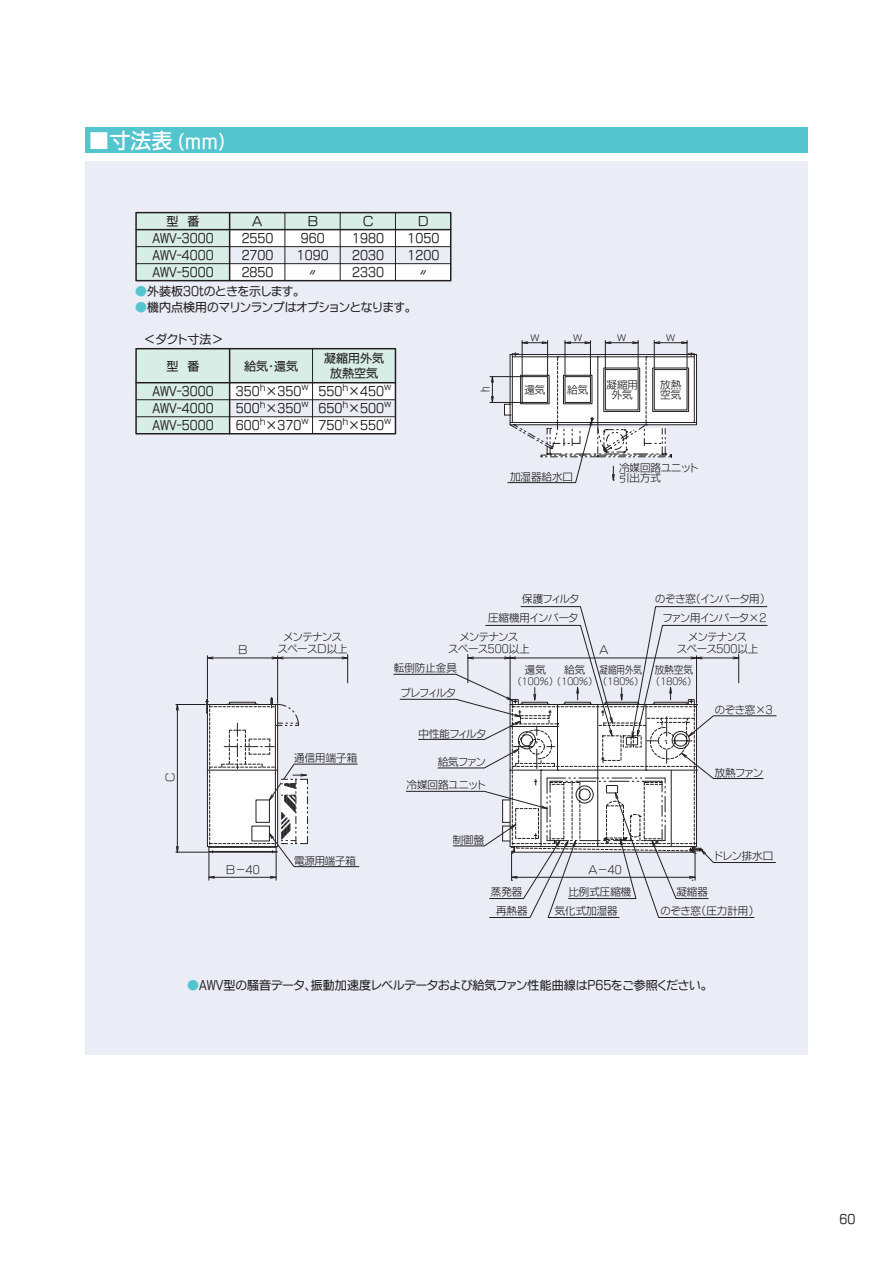
<style>
.page{position:relative;width:893px;height:1263px;background:#fff}
.page>*{position:absolute;margin:0;border:0;box-sizing:border-box;transform-origin:0 0}
.t1{font:21px "FGP Kaku Gothic Ca B";color:#fff}
.t2{font:12px/17px "FGP Kaku Gothic Ca M";color:#231f20;text-align:justify}
.t3{font:10.5px/10.5px "FGP Kaku Gothic Ca L";color:#231f20;text-align:center}
.t4{font:10.5px "FGP Kaku Gothic Ca L";color:#231f20;scale:.81 1}
.t5{font:10.5px "FGP Kaku Gothic Ca L";color:#231f20;scale:.91 1}
.t6{font:9px "FGP Kaku Gothic Ca L";color:#231f20}
.t7{font:8.25px "FGP Kaku Gothic Ca M";color:#231f20}
.s1{font-size:18px}
.s2{color:#54c5cf}
</style>
<div class="page">
<div style="left:85px;top:162px;width:723px;height:892px;background:#eaedf6"></div>
<div style="left:85px;top:128px;width:723px;height:25px;background:#54c5cf"></div>
<div style="left:230px;top:230px;width:221px;height:17px;background:#fff"></div>
<div style="left:230px;top:264px;width:221px;height:17px;background:#fff"></div>
<div style="left:136px;top:213px;width:94px;height:68px;background:#d7ede6"></div>
<div style="left:230px;top:213px;width:221px;height:17px;background:#d7ede6"></div>
<div style="left:135px;top:212px;width:316px;height:69px;border:1px solid #231f20"></div>
<hr style="left:229px;top:213px;width:1px;height:68px;background:#231f20">
<hr style="left:285px;top:213px;width:1px;height:68px;background:#231f20">
<hr style="left:340px;top:213px;width:1px;height:68px;background:#231f20">
<hr style="left:395px;top:213px;width:1px;height:68px;background:#231f20">
<hr style="left:136px;top:229px;width:315px;height:1px;background:#231f20">
<hr style="left:136px;top:246px;width:315px;height:1px;background:#231f20">
<hr style="left:136px;top:263px;width:315px;height:1px;background:#231f20">
<hr style="left:490px;top:376px;width:31px;height:1px;background:#231f20">
<hr style="left:490px;top:402px;width:31px;height:1px;background:#231f20">
<svg style="left:491px;top:376px;width:3px;height:26px"></svg>
<hr style="left:696px;top:355px;width:1px;height:70px;background:#231f20">
<svg style="left:504px;top:340px;width:192px;height:143px"></svg>
<hr style="left:207px;top:658px;width:71px;height:1px;background:#231f20">
<svg style="left:208px;top:656px;width:6px;height:3px"></svg>
<hr style="left:207px;top:656px;width:1px;height:42px;background:#231f20">
<hr style="left:277px;top:656px;width:1px;height:47px;background:#231f20">
<svg style="left:176px;top:697px;width:183px;height:183px"></svg>
<div style="left:230px;top:383px;width:165px;height:17px;background:#fff"></div>
<div style="left:230px;top:417px;width:165px;height:17px;background:#fff"></div>
<div style="left:136px;top:349px;width:94px;height:85px;background:#d7ede6"></div>
<div style="left:230px;top:349px;width:165px;height:34px;background:#d7ede6"></div>
<div style="left:135px;top:348px;width:261px;height:86px;border:1px solid #231f20"></div>
<hr style="left:229px;top:349px;width:1px;height:85px;background:#231f20">
<hr style="left:136px;top:382px;width:259px;height:1px;background:#231f20">
<hr style="left:136px;top:399px;width:259px;height:1px;background:#231f20">
<hr style="left:136px;top:416px;width:259px;height:1px;background:#231f20">
<hr style="left:312px;top:349px;width:1px;height:85px;background:#231f20">
<hr style="left:278px;top:658px;width:70px;height:1px;background:#231f20">
<svg style="left:271px;top:656px;width:13px;height:3px"></svg>
<svg style="left:341px;top:654px;width:7px;height:29px"></svg>
<svg style="left:393px;top:606px;width:384px;height:312px"></svg>
<h1 class="t1" style="left:89px;top:130px;width:138px">■寸法表 <span class="s1">(ｍｍ)</span></h1>
<p class="t2" style="left:166px;top:213px;width:34px">型　番</p>
<p class="t2" style="left:363px;top:213px;width:12px">Ｃ</p>
<p class="t2" style="left:418px;top:213px;width:12px">Ｄ</p>
<p class="t2" style="left:153px;top:230px;width:63px">AWV‐3000<br>AWV‐4000<br>AWV‐5000</p>
<p class="t2" style="left:135px;top:283px;width:165px"><span class="s2">●</span>外装板30tのときを示します。</p>
<p class="t2" style="left:135px;top:299px;width:277px"><span class="s2">●</span>機内点検用のマリンランプはオプションとなります。</p>
<p class="t2" style="left:252px;top:213px;width:12px">Ａ</p>
<p class="t2" style="left:308px;top:213px;width:12px">Ｂ</p>
<p class="t2" style="left:242px;top:230px;width:33px">2550<br>2700<br>2850</p>
<p class="t2" style="left:297px;top:230px;width:33px;text-align:center">960<br>1090〃</p>
<p class="t2" style="left:352px;top:230px;width:33px">1980</p>
<p class="t2" style="left:407px;top:230px;width:33px">1050</p>
<p class="t2" style="left:352px;top:247px;width:33px">2030</p>
<p class="t2" style="left:407px;top:247px;width:33px">1200</p>
<p class="t2" style="left:352px;top:264px;width:33px">2330</p>
<p class="t2" style="left:419px;top:264px;width:9px">〃</p>
<p class="t2" style="left:144px;top:331px;width:81px">＜ダクト寸法＞</p>
<p class="t2" style="left:324px;top:351px;width:62px;line-height:14.4px;text-align:center">凝縮用外気放熱空気</p>
<p class="t2" style="left:166px;top:357px;width:34px">型　番</p>
<p class="t2" style="left:244px;top:357px;width:55px">給気・還気</p>
<p class="t2" style="left:153px;top:383px;width:63px">AWV‐3000<br>AWV‐4000<br>AWV‐5000</p>
<p class="t7" style="left:342px;top:384px;width:7px">ｈ</p>
<p class="t7" style="left:384px;top:382px;width:9px">ｗ</p>
<p class="t7" style="left:260px;top:384px;width:7px">ｈ</p>
<p class="t7" style="left:301px;top:382px;width:9px">ｗ</p>
<p class="t2" style="left:236px;top:383px;width:67px">350 ×350</p>
<p class="t7" style="left:260px;top:401px;width:7px">ｈ</p>
<p class="t7" style="left:301px;top:399px;width:9px">ｗ</p>
<p class="t2" style="left:318px;top:383px;width:67px">550 ×450</p>
<p class="t7" style="left:342px;top:401px;width:7px">ｈ</p>
<p class="t7" style="left:384px;top:399px;width:9px">ｗ</p>
<p class="t2" style="left:236px;top:400px;width:67px">500 ×350</p>
<p class="t7" style="left:260px;top:418px;width:7px">ｈ</p>
<p class="t7" style="left:301px;top:416px;width:9px">ｗ</p>
<p class="t2" style="left:318px;top:400px;width:67px">650 ×500</p>
<p class="t7" style="left:342px;top:418px;width:7px">ｈ</p>
<p class="t7" style="left:384px;top:416px;width:9px">ｗ</p>
<p class="t2" style="left:236px;top:417px;width:67px">600 ×370</p>
<p class="t2" style="left:318px;top:417px;width:67px">750 ×550</p>
<p class="t3" style="left:480px;top:392px;width:7px;rotate:-90deg">h</p>
<p class="t3" style="left:530px;top:331px;width:11px">ｗ</p>
<p class="t3" style="left:617px;top:331px;width:11px">ｗ</p>
<p class="t3" style="left:573px;top:331px;width:11px">ｗ</p>
<p class="t3" style="left:666px;top:331px;width:11px">ｗ</p>
<p class="t3" style="left:660px;top:379px;width:22px;text-align:left">放熱空気</p>
<p class="t3" style="left:606px;top:379px;width:33px">凝縮用外気</p>
<p class="t3" style="left:524px;top:384px;width:22px">還気</p>
<p class="t3" style="left:567px;top:384px;width:22px">給気</p>
<p class="t3" style="left:510px;top:471px;width:64px">加湿器給水口</p>
<p class="t3" style="left:619px;top:462px;width:81px;text-align:left">冷媒回路ユニット引出方式</p>
<p class="t3" style="left:238px;top:645px;width:11px">Ｂ</p>
<p class="t3" style="left:278px;top:631px;width:72px;line-height:11.6px">メンテナンススペースＤ以上</p>
<p class="t3" style="left:488px;top:589px;width:93px;line-height:19.2px;text-align:right">保護フィルタ<br>圧縮機用インバータ</p>
<p class="t3" style="left:448px;top:631px;width:83px;line-height:11.6px">メンテナンス<br>スペース500以上</p>
<p class="t3" style="left:599px;top:644px;width:10px">Ａ</p>
<p class="t3" style="left:655px;top:593px;width:111px">のぞき窓（インバータ用）</p>
<p class="t3" style="left:677px;top:631px;width:83px;line-height:11.6px">メンテナンス<br>スペース500以上</p>
<p class="t3" style="left:663px;top:612px;width:105px">ファン用インバータ×2</p>
<p class="t3" style="left:165px;top:782px;width:11px;rotate:-90deg">Ｃ</p>
<p class="t3" style="left:294px;top:752px;width:64px">通信用端子箱</p>
<p class="t3" style="left:226px;top:865px;width:35px">Ｂ－40</p>
<p class="t3" style="left:294px;top:855px;width:63px">電源用端子箱</p>
<p class="t3" style="left:394px;top:663px;width:64px">転倒防止金具</p>
<p class="t3" style="left:401px;top:688px;width:57px">プレフィルタ</p>
<p class="t3" style="left:419px;top:728px;width:69px">中性能フィルタ</p>
<p class="t3" style="left:438px;top:756px;width:50px">給気ファン</p>
<p class="t3" style="left:406px;top:780px;width:81px">冷媒回路ユニット</p>
<p class="t3" style="left:453px;top:834px;width:33px">制御盤</p>
<p class="t3" style="left:525px;top:665px;width:22px">還気</p>
<p class="t4" style="left:600px;top:664px;width:54px">凝縮用外気</p>
<p class="t3" style="left:564px;top:665px;width:22px">給気</p>
<p class="t6" style="left:517px;top:677px;width:77px">（100％）（100％）</p>
<p class="t6" style="left:603px;top:677px;width:37px">（180％）</p>
<p class="t5" style="left:655px;top:665px;width:44px">放熱空気</p>
<p class="t6" style="left:656px;top:677px;width:37px">（180％）</p>
<p class="t3" style="left:715px;top:705px;width:60px">のぞき窓×3</p>
<p class="t3" style="left:715px;top:767px;width:50px">放熱ファン</p>
<p class="t3" style="left:588px;top:865px;width:35px">Ａ－40</p>
<p class="t3" style="left:715px;top:851px;width:60px">ドレン排水口</p>
<p class="t3" style="left:491px;top:882px;width:38px;line-height:19px">蒸発器再熱器</p>
<p class="t3" style="left:568px;top:886px;width:64px">比例式圧縮機</p>
<p class="t3" style="left:676px;top:886px;width:33px">凝縮器</p>
<p class="t3" style="left:555px;top:905px;width:64px">気化式加湿器</p>
<p class="t3" style="left:660px;top:905px;width:95px">のぞき窓（圧力計用）</p>
<p class="t2" style="left:187px;top:976px;width:521px"><span class="s2">●</span>AWV型の騒音データ、振動加速度レベルデータおよび給気ファン性能曲線はP65をご参照ください。</p>
<p class="t2" style="left:839px;top:1211px;width:17px">60</p>
</div>
